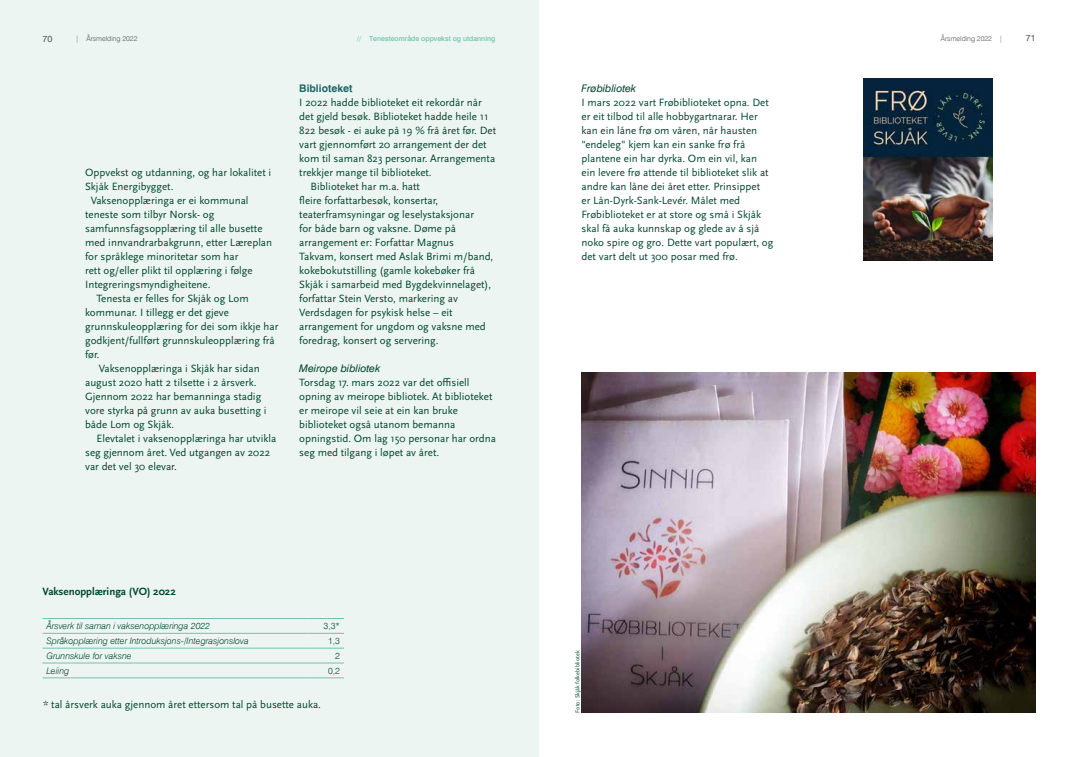
<style>
.page{position:relative;width:1078px;height:757px;background:#fff}
.page>*{position:absolute;margin:0;border:0;box-sizing:border-box;transform-origin:0 0}
.t1{font:11px/14px "Scala Sans Pro";color:#00482d}
.t2{font:700 11px "Scala Sans Pro";color:#00482d}
.t3{font:italic 10.5px "Swiss 721 BT";color:#00482d}
.t4{font:700 10.5px "Swiss 721 BT";color:#1d6767}
.t5{font:italic 300 9px "Swiss 721 BT";color:#00482d}
.t6{font:300 9px "Swiss 721 BT";color:#00482d}
.t7{font:9px "Swiss 721 BT";color:#575756}
.t8{font:500 7px "Swiss 721 BT";color:#71c2ae}
.t9{font:300 7px "Swiss 721 BT";color:#575756}
.t10{font:6px "Scala Sans Pro";color:#00482d}
</style>
<div class="page">
<div style="left:0;top:0;width:539px;height:757px;background:#ecf5f1"></div>
<img style="left:581px;top:372px;width:454px;height:340px">
<hr style="left:43px;top:618px;width:265px;height:1px;background:#71c2ae">
<hr style="left:308px;top:618px;width:36px;height:1px;background:#71c2ae">
<hr style="left:43px;top:633px;width:265px;height:1px;background:#71c2ae">
<hr style="left:43px;top:648px;width:265px;height:1px;background:#71c2ae">
<hr style="left:43px;top:663px;width:265px;height:1px;background:#71c2ae">
<hr style="left:308px;top:633px;width:36px;height:1px;background:#71c2ae">
<hr style="left:308px;top:648px;width:36px;height:1px;background:#71c2ae">
<hr style="left:308px;top:663px;width:36px;height:1px;background:#71c2ae">
<hr style="left:43px;top:677px;width:265px;height:1px;background:#71c2ae">
<hr style="left:308px;top:677px;width:36px;height:1px;background:#71c2ae">
<img style="left:863px;top:78px;width:129px;height:182px">
<p class="t7" style="left:43px;top:33px;width:11px">70</p>
<p class="t9" style="left:75px;top:34px;width:63px">| Årsmelding 2022</p>
<p class="t8" style="left:357px;top:35px;width:140px">// Tenesteområde oppvekst og utdanning</p>
<p class="t9" style="left:940px;top:34px;width:63px">Årsmelding 2022 |</p>
<p class="t7" style="left:1025px;top:33px;width:11px">71</p>
<p class="t1" style="left:85px;top:165px;width:188px">Oppvekst og utdanning, og har lokalitet i</p>
<p class="t1" style="left:85px;top:179px;width:90px">Skjåk Energibygget.</p>
<p class="t1" style="left:91px;top:193px;width:159px">Vaksenopplæringa er ei kommunal</p>
<p class="t1" style="left:85px;top:207px;width:131px">teneste som tilbyr Norsk- og</p>
<p class="t1" style="left:85px;top:221px;width:179px">samfunnsfagsopplæring til alle busette</p>
<p class="t1" style="left:85px;top:235px;width:188px">med innvandrarbakgrunn, etter Læreplan</p>
<p class="t1" style="left:85px;top:249px;width:155px">for språklege minoritetar som har</p>
<p class="t1" style="left:85px;top:263px;width:169px">rett og/eller plikt til opplæring i følge</p>
<p class="t1" style="left:85px;top:277px;width:127px">Integreringsmyndigheitene.</p>
<p class="t1" style="left:96px;top:291px;width:154px">Tenesta er felles for Skjåk og Lom</p>
<p class="t1" style="left:85px;top:305px;width:145px">kommunar. I tillegg er det gjeve</p>
<p class="t1" style="left:85px;top:319px;width:195px">grunnskuleopplæring for dei som ikkje har</p>
<p class="t1" style="left:85px;top:333px;width:191px">godkjent/fullført grunnskuleopplæring frå</p>
<p class="t1" style="left:85px;top:347px;width:16px">før.</p>
<p class="t1" style="left:99px;top:361px;width:162px">Vaksenopplæringa i Skjåk har sidan</p>
<p class="t1" style="left:85px;top:376px;width:173px">august 2020 hatt 2 tilsette i 2 årsverk.</p>
<p class="t1" style="left:85px;top:390px;width:178px">Gjennom 2022 har bemanninga stadig</p>
<p class="t1" style="left:85px;top:404px;width:183px">vore styrka på grunn av auka busetting i</p>
<p class="t1" style="left:85px;top:418px;width:90px">både Lom og Skjåk.</p>
<p class="t1" style="left:96px;top:432px;width:181px">Elevtalet i vaksenopplæringa har utvikla</p>
<p class="t1" style="left:85px;top:446px;width:187px">seg gjennom året. Ved utgangen av 2022</p>
<p class="t1" style="left:85px;top:460px;width:93px">var det vel 30 elevar.</p>
<p class="t4" style="left:299px;top:82px;width:55px">Biblioteket</p>
<p class="t1" style="left:299px;top:95px;width:184px">I 2022 hadde biblioteket eit rekordår når</p>
<p class="t1" style="left:299px;top:109px;width:190px">det gjeld besøk. Biblioteket hadde heile 11</p>
<p class="t1" style="left:299px;top:123px;width:198px">822 besøk - ei auke på 19 % frå året før. Det</p>
<p class="t1" style="left:299px;top:137px;width:189px">vart gjennomført 20 arrangement der det</p>
<p class="t1" style="left:299px;top:151px;width:197px">kom til saman 823 personar. Arrangementa</p>
<p class="t1" style="left:299px;top:165px;width:134px">trekkjer mange til biblioteket.</p>
<p class="t1" style="left:310px;top:179px;width:111px">Biblioteket har m.a. hatt</p>
<p class="t1" style="left:299px;top:193px;width:140px">fleire forfattarbesøk, konsertar,</p>
<p class="t1" style="left:299px;top:207px;width:176px">teaterframsyningar og leselystaksjonar</p>
<p class="t1" style="left:299px;top:221px;width:158px">for både barn og vaksne. Døme på</p>
<p class="t1" style="left:299px;top:235px;width:156px">arrangement er: Forfattar Magnus</p>
<p class="t1" style="left:299px;top:249px;width:195px">Takvam, konsert med Aslak Brimi m/band,</p>
<p class="t1" style="left:299px;top:263px;width:177px">kokebokutstilling (gamle kokebøker frå</p>
<p class="t1" style="left:299px;top:278px;width:193px">Skjåk i samarbeid med Bygdekvinnelaget),</p>
<p class="t1" style="left:299px;top:292px;width:160px">forfattar Stein Versto, markering av</p>
<p class="t1" style="left:299px;top:306px;width:155px">Verdsdagen for psykisk helse – eit</p>
<p class="t1" style="left:299px;top:320px;width:188px">arrangement for ungdom og vaksne med</p>
<p class="t1" style="left:299px;top:334px;width:141px">foredrag, konsert og servering.</p>
<p class="t3" style="left:299px;top:362px;width:82px">Meirope bibliotek</p>
<p class="t1" style="left:299px;top:375px;width:198px">Torsdag 17. mars 2022 var det offisiell opning av meirope bibliotek. At biblioteket er meirope vil seie at ein kan bruke biblioteket også utanom bemanna opningstid. Om lag 150 personar har ordna seg med tilgang i løpet av året.</p>
<p class="t2" style="left:43px;top:585px;width:135px">Vaksenopplæringa (VO) 2022</p>
<p class="t5" style="left:47px;top:621px;width:165px">Årsverk til saman i vaksenopplæringa 2022</p>
<p class="t6" style="left:323px;top:621px;width:18px">3,3*</p>
<p class="t5" style="left:47px;top:635px;width:204px">Språkopplæring etter Introduksjons-/Integrasjonslova</p>
<p class="t6" style="left:328px;top:635px;width:13px">1,3</p>
<p class="t5" style="left:47px;top:650px;width:87px">Grunnskule for vaksne</p>
<p class="t6" style="left:335px;top:650px;width:6px">2</p>
<p class="t5" style="left:47px;top:665px;width:24px">Leiing</p>
<p class="t6" style="left:328px;top:665px;width:13px">0,2</p>
<p class="t1" style="left:43px;top:697px;width:279px">* tal årsverk auka gjennom året ettersom tal på busette auka.</p>
<p class="t3" style="left:581px;top:82px;width:56px">Frøbibliotek</p>
<p class="t1" style="left:581px;top:95px;width:193px">I mars 2022 vart Frøbiblioteket opna. Det er eit tilbod til alle hobbygartnarar. Her kan ein låne frø om våren, når hausten "endeleg" kjem kan ein sanke frø frå plantene ein har dyrka. Om ein vil, kan ein levere frø attende til biblioteket slik at andre kan låne dei året etter. Prinsippet<br>er Lån-Dyrk-Sank-Levér. Målet med Frøbiblioteket er at store og små i Skjåk skal få auka kunnskap og glede av å sjå noko spire og gro. Dette vart populært, og det vart delt ut 300 posar med frø.</p>
<p class="t10" style="left:574px;top:712px;width:63px;rotate:-90deg">Foto: Skjåk folkebibliotek</p>
</div>
